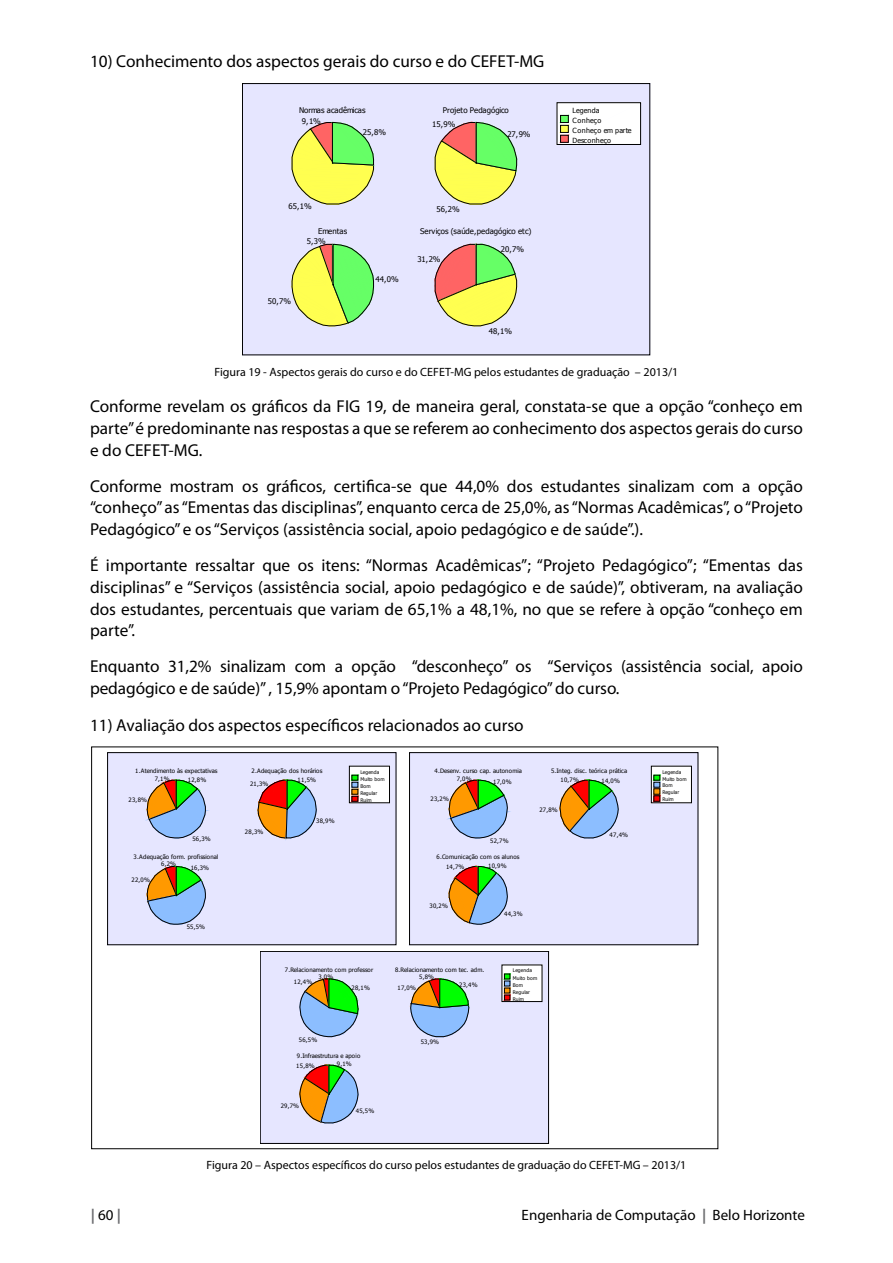
<style>
.page{position:relative;width:893px;height:1263px;background:#fff}
.page>*{position:absolute;margin:0;border:0;box-sizing:border-box;transform-origin:0 0}
.t1{font:17.25px/21.8px "Myriad Pro";color:#000;text-align:justify}
.t2{font:15px "Myriad Pro";color:#000}
.t3{font:700 15px "Myriad Pro";color:#6d6e71}
.t4{font:12px "Myriad Pro";color:#000}
.t5{font:7.8px "Tahoma";color:#000}
.t6{font:7.05px/9.9px "Tahoma";letter-spacing:.04em;color:#000}
.t7{font:7.05px "Tahoma";letter-spacing:.02em;color:#000}
.t8{font:6px "Tahoma";letter-spacing:.02em;color:#000}
.t9{font:6px "Tahoma";color:#000}
.t10{font:4.95px/7.1px "Tahoma";letter-spacing:.01em;color:#000}
.s1{font-weight:400;color:#000}
.s2{font-weight:700;color:#6d6e71}
</style>
<div class="page">
<div style="left:242px;top:86px;width:408px;height:270px;background:#e6e6ff"></div>
<svg style="left:265px;top:116px;width:125px;height:89px"></svg>
<svg style="left:410px;top:110px;width:122px;height:95px"></svg>
<svg style="left:290px;top:236px;width:91px;height:120px"></svg>
<svg style="left:418px;top:222px;width:109px;height:115px"></svg>
<svg style="left:556px;top:102px;width:88px;height:43px"></svg>
<div style="left:560px;top:135px;width:9px;height:8px;border:1px solid #000"></div>
<div style="left:109px;top:754px;width:285px;height:189px;background:#e6e6ff"></div>
<div style="left:107px;top:752px;width:289px;height:193px;border:1px solid #000"></div>
<svg style="left:235px;top:769px;width:83px;height:149px"></svg>
<svg style="left:133px;top:752px;width:80px;height:173px"></svg>
<svg style="left:349px;top:765px;width:42px;height:38px"></svg>
<div style="left:619px;top:754px;width:77px;height:189px;background:#e6e6ff"></div>
<svg style="left:651px;top:765px;width:42px;height:38px"></svg>
<div style="left:262px;top:953px;width:285px;height:189px;background:#e6e6ff"></div>
<div style="left:260px;top:951px;width:289px;height:193px;border:1px solid #000"></div>
<svg style="left:264px;top:974px;width:120px;height:162px"></svg>
<svg style="left:397px;top:746px;width:222px;height:291px"></svg>
<p class="t1" style="left:90px;top:50px;width:456px">10) Conhecimento dos aspectos gerais do curso e do CEFET-MG</p>
<p class="t5" style="left:299px;top:105px;width:68px">Normas acadêmicas</p>
<p class="t5" style="left:443px;top:105px;width:67px">Projeto Pedagógico</p>
<p class="t5" style="left:302px;top:116px;width:20px">9,1%</p>
<p class="t5" style="left:288px;top:201px;width:25px">65,1%</p>
<p class="t5" style="left:363px;top:127px;width:25px">25,8%</p>
<p class="t5" style="left:432px;top:119px;width:25px">15,9%</p>
<p class="t5" style="left:437px;top:204px;width:25px">56,2%</p>
<p class="t5" style="left:507px;top:129px;width:25px">27,9%</p>
<p class="t5" style="left:318px;top:226px;width:30px">Ementas</p>
<p class="t5" style="left:420px;top:226px;width:113px">Serviços (saúde,pedagógico etc)</p>
<p class="t5" style="left:307px;top:236px;width:20px">5,3%</p>
<p class="t5" style="left:268px;top:296px;width:25px">50,7%</p>
<p class="t5" style="left:376px;top:274px;width:25px">44,0%</p>
<p class="t5" style="left:417px;top:254px;width:25px">31,2%</p>
<p class="t5" style="left:501px;top:244px;width:25px">20,7%</p>
<p class="t5" style="left:489px;top:326px;width:25px">48,1%</p>
<p class="t7" style="left:573px;top:106px;width:29px">Legenda</p>
<p class="t6" style="left:573px;top:115px;width:60px">Conheço<br>Conheço em parte<br>Desconheço</p>
<p class="t4" style="left:215px;top:365px;width:465px">Figura 19 - Aspectos gerais do curso e do CEFET-MG pelos estudantes de graduação – 2013/1</p>
<p class="t1" style="left:90px;top:395px;width:715px">Conforme revelam os gráficos da FIG 19, de maneira geral, constata-se que a opção “conheço em parte” é predominante nas respostas a que se referem ao conhecimento dos aspectos gerais do curso e do CEFET-MG.</p>
<p class="t1" style="left:90px;top:475px;width:714px">Conforme mostram os gráficos, certifica-se que 44,0% dos estudantes sinalizam com a opção “conheço” as “Ementas das disciplinas”, enquanto cerca de 25,0%, as “Normas Acadêmicas”, o “Projeto Pedagógico” e os “Serviços (assistência social, apoio pedagógico e de saúde”.).</p>
<p class="t1" style="left:90px;top:554px;width:714px">É importante ressaltar que os itens: “Normas Acadêmicas”; “Projeto Pedagógico”; “Ementas das disciplinas” e “Serviços (assistência social, apoio pedagógico e de saúde)”, obtiveram, na avaliação dos estudantes, percentuais que variam de 65,1% a 48,1%, no que se refere à opção “conheço em parte”.</p>
<p class="t1" style="left:90px;top:655px;width:714px">Enquanto 31,2% sinalizam com a opção “desconheço” os “Serviços (assistência social, apoio pedagógico e de saúde)” , 15,9% apontam o “Projeto Pedagógico” do curso.</p>
<p class="t1" style="left:90px;top:714px;width:435px">11) Avaliação dos aspectos específicos relacionados ao curso</p>
<p class="t9" style="left:135px;top:767px;width:84px">1.Atendimento às expectativas</p>
<p class="t8" style="left:252px;top:767px;width:72px">2.Adequação dos horários</p>
<p class="t8" style="left:155px;top:774px;width:16px">7,1%</p>
<p class="t8" style="left:298px;top:775px;width:20px">11,5%</p>
<p class="t8" style="left:188px;top:776px;width:20px">12,8%</p>
<p class="t8" style="left:250px;top:780px;width:20px">21,3%</p>
<p class="t8" style="left:129px;top:795px;width:20px">23,8%</p>
<p class="t10" style="left:360px;top:768px;width:21px">Legenda</p>
<p class="t10" style="left:360px;top:775px;width:26px">Muito bom<br>Bom<br>Regular<br>Ruim</p>
<p class="t9" style="left:435px;top:767px;width:89px">4.Desenv. curso cap. autonomia</p>
<p class="t9" style="left:551px;top:767px;width:78px">5.Integ. disc. teórica prática</p>
<p class="t8" style="left:457px;top:774px;width:16px">7,0%</p>
<p class="t8" style="left:493px;top:778px;width:20px">17,0%</p>
<p class="t8" style="left:560px;top:775px;width:20px">10,7%</p>
<p class="t8" style="left:539px;top:806px;width:20px">27,8%</p>
<p class="t8" style="left:602px;top:776px;width:20px">14,0%</p>
<p class="t8" style="left:431px;top:795px;width:20px">23,2%</p>
<p class="t8" style="left:316px;top:817px;width:20px">38,9%</p>
<p class="t8" style="left:192px;top:835px;width:20px">56,3%</p>
<p class="t8" style="left:245px;top:828px;width:20px">28,3%</p>
<p class="t8" style="left:490px;top:837px;width:20px">52,7%</p>
<p class="t8" style="left:610px;top:831px;width:20px">47,4%</p>
<p class="t8" style="left:134px;top:853px;width:86px">3.Adequação form. profissional</p>
<p class="t8" style="left:161px;top:860px;width:16px">6,2%</p>
<p class="t8" style="left:191px;top:864px;width:20px">16,3%</p>
<p class="t8" style="left:132px;top:875px;width:20px">22,0%</p>
<p class="t8" style="left:437px;top:853px;width:84px">6.Comunicação com os alunos</p>
<p class="t8" style="left:446px;top:863px;width:20px">14,7%</p>
<p class="t8" style="left:429px;top:901px;width:20px">30,2%</p>
<p class="t8" style="left:488px;top:861px;width:20px">10,9%</p>
<p class="t8" style="left:504px;top:910px;width:20px">44,3%</p>
<p class="t8" style="left:187px;top:923px;width:20px">55,5%</p>
<p class="t8" style="left:285px;top:966px;width:90px">7.Relacionamento com professor</p>
<p class="t9" style="left:395px;top:966px;width:91px">8.Relacionamento com tec. adm.</p>
<p class="t8" style="left:318px;top:973px;width:16px">3,0%</p>
<p class="t8" style="left:419px;top:973px;width:16px">5,8%</p>
<p class="t8" style="left:294px;top:977px;width:20px">12,4%</p>
<p class="t8" style="left:459px;top:980px;width:20px">23,4%</p>
<p class="t8" style="left:351px;top:983px;width:20px">28,1%</p>
<p class="t8" style="left:398px;top:984px;width:20px">17,0%</p>
<p class="t8" style="left:299px;top:1035px;width:20px">56,5%</p>
<p class="t9" style="left:297px;top:1052px;width:65px">9.Infraestrutura e apoio</p>
<p class="t8" style="left:337px;top:1059px;width:16px">9,1%</p>
<p class="t8" style="left:296px;top:1062px;width:20px">15,8%</p>
<p class="t8" style="left:281px;top:1102px;width:20px">29,7%</p>
<p class="t8" style="left:356px;top:1107px;width:20px">45,5%</p>
<p class="t8" style="left:421px;top:1038px;width:20px">53,9%</p>
<p class="t10" style="left:513px;top:967px;width:21px">Legenda</p>
<p class="t10" style="left:513px;top:974px;width:26px">Muito bom<br>Bom<br>Regular<br>Ruim</p>
<p class="t10" style="left:662px;top:768px;width:21px">Legenda</p>
<p class="t10" style="left:662px;top:775px;width:26px">Muito bom<br>Bom<br>Regular<br>Ruim</p>
<p class="t4" style="left:207px;top:1158px;width:481px">Figura 20 – Aspectos específicos do curso pelos estudantes de graduação do CEFET-MG – 2013/1</p>
<p class="t3" style="left:91px;top:1205px;width:32px">| <span class="s1">60</span> |</p>
<p class="t2" style="left:522px;top:1205px;width:285px">Engenharia de Computação <span class="s2">|</span> Belo Horizonte</p>
</div>
